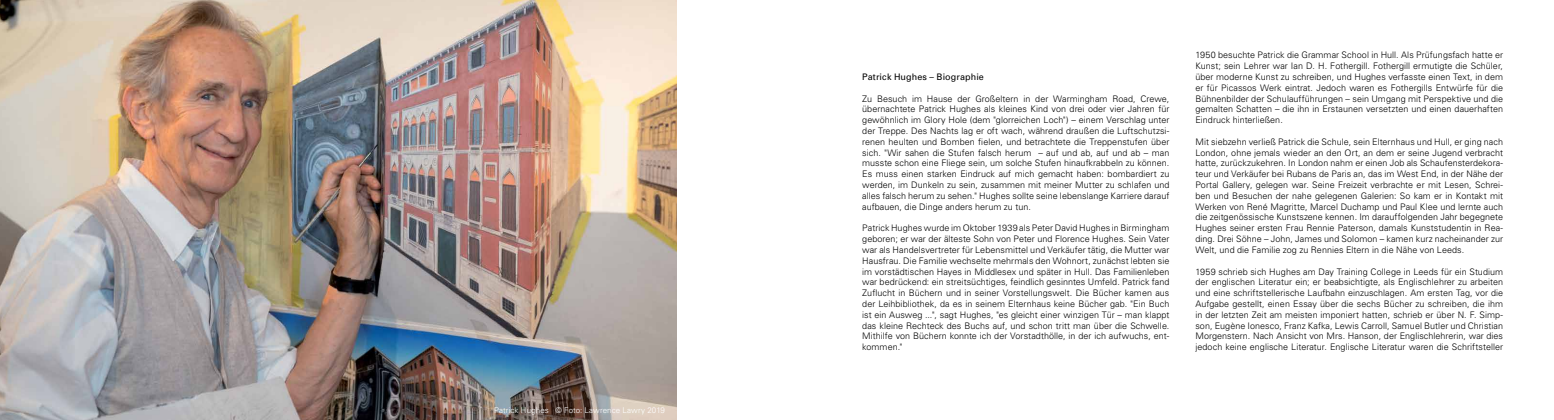
<style>
.page{position:relative;width:1554px;height:420px;background:#fff}
.page>*{position:absolute;margin:0;border:0;box-sizing:border-box;transform-origin:0 0}
.t1{font:300 9px/10.8px "Univers";letter-spacing:.005em;color:#000;text-align:justify}
.t2{font:9px "Univers";letter-spacing:.01em;color:#000}
.t3{font:300 8px "Univers";letter-spacing:.01em;color:#fff}
</style>
<div class="page">
<img style="left:0;top:0;width:676px;height:420px">
<p class="t3" style="left:494px;top:405px;width:172px">Patrick Hughes © Foto: Lawrence Lawry 2019</p>
<p class="t2" style="left:862px;top:71px;width:123px">Patrick Hughes – Biographie</p>
<p class="t1" style="left:862px;top:93px;width:309px">Zu Besuch im Hause der Großeltern in der Warmingham Road, Crewe, übernachtete Patrick Hughes als kleines Kind von drei oder vier Jahren für gewöhnlich im Glory Hole (dem "glorreichen Loch") – einem Verschlag unter der Treppe. Des Nachts lag er oft wach, während draußen die Luftschutzsi&shy;renen heulten und Bomben fielen, und betrachtete die Treppenstufen über sich. "Wir sahen die Stufen falsch herum – auf und ab, auf und ab – man musste schon eine Fliege sein, um solche Stufen hinaufkrabbeln zu können.<br>Es muss einen starken Eindruck auf mich gemacht haben: bombardiert zu werden, im Dunkeln zu sein, zusammen mit meiner Mutter zu schlafen und alles falsch herum zu sehen." Hughes sollte seine lebenslange Karriere darauf aufbauen, die Dinge anders herum zu tun.</p>
<p class="t1" style="left:862px;top:222px;width:309px">Patrick Hughes wurde im Oktober 1939 als Peter David Hughes in Birmingham geboren; er war der älteste Sohn von Peter und Florence Hughes. Sein Vater war als Handelsvertreter für Lebensmittel und Verkäufer tätig, die Mutter war Hausfrau. Die Familie wechselte mehrmals den Wohnort, zunächst lebten sie im vorstädtischen Hayes in Middlesex und später in Hull. Das Familienleben war bedrückend: ein streitsüchtiges, feindlich gesinntes Umfeld. Patrick fand Zuflucht in Büchern und in seiner Vorstellungswelt. Die Bücher kamen aus der Leihbibliothek, da es in seinem Elternhaus keine Bücher gab. "Ein Buch ist ein Ausweg ...", sagt Hughes, "es gleicht einer winzigen Tür – man klappt das kleine Rechteck des Buchs auf, und schon tritt man über die Schwelle.<br>Mithilfe von Büchern konnte ich der Vorstadthölle, in der ich aufwuchs, ent&shy;kommen."</p>
<p class="t1" style="left:1195px;top:49px;width:309px">1950 besuchte Patrick die Grammar School in Hull. Als Prüfungsfach hatte er Kunst; sein Lehrer war Ian D. H. Fothergill. Fothergill ermutigte die Schüler, über moderne Kunst zu schreiben, und Hughes verfasste einen Text, in dem er für Picassos Werk eintrat. Jedoch waren es Fothergills Entwürfe für die Bühnenbilder der Schulaufführungen – sein Umgang mit Perspektive und die gemalten Schatten – die ihn in Erstaunen versetzten und einen dauerhaften Eindruck hinterließen.</p>
<p class="t1" style="left:1195px;top:136px;width:309px">Mit siebzehn verließ Patrick die Schule, sein Elternhaus und Hull, er ging nach London, ohne jemals wieder an den Ort, an dem er seine Jugend verbracht hatte, zurückzukehren. In London nahm er einen Job als Schaufensterdekora&shy;teur und Verkäufer bei Rubans de Paris an, das im West End, in der Nähe der Portal Gallery, gelegen war. Seine Freizeit verbrachte er mit Lesen, Schrei&shy;ben und Besuchen der nahe gelegenen Galerien: So kam er in Kontakt mit Werken von René Magritte, Marcel Duchamp und Paul Klee und lernte auch die zeitgenössische Kunstszene kennen. Im darauffolgenden Jahr begegnete Hughes seiner ersten Frau Rennie Paterson, damals Kunststudentin in Rea&shy;ding. Drei Söhne – John, James und Solomon – kamen kurz nacheinander zur Welt, und die Familie zog zu Rennies Eltern in die Nähe von Leeds.</p>
<p class="t1" style="left:1195px;top:265px;width:309px">1959 schrieb sich Hughes am Day Training College in Leeds für ein Studium der englischen Literatur ein; er beabsichtigte, als Englischlehrer zu arbeiten und eine schriftstellerische Laufbahn einzuschlagen. Am ersten Tag, vor die Aufgabe gestellt, einen Essay über die sechs Bücher zu schreiben, die ihm in der letzten Zeit am meisten imponiert hatten, schrieb er über N. F. Simp&shy;son, Eugène Ionesco, Franz Kafka, Lewis Carroll, Samuel Butler und Christian Morgenstern. Nach Ansicht von Mrs. Hanson, der Englischlehrerin, war dies jedoch keine englische Literatur. Englische Literatur waren die Schriftsteller</p>
</div>
